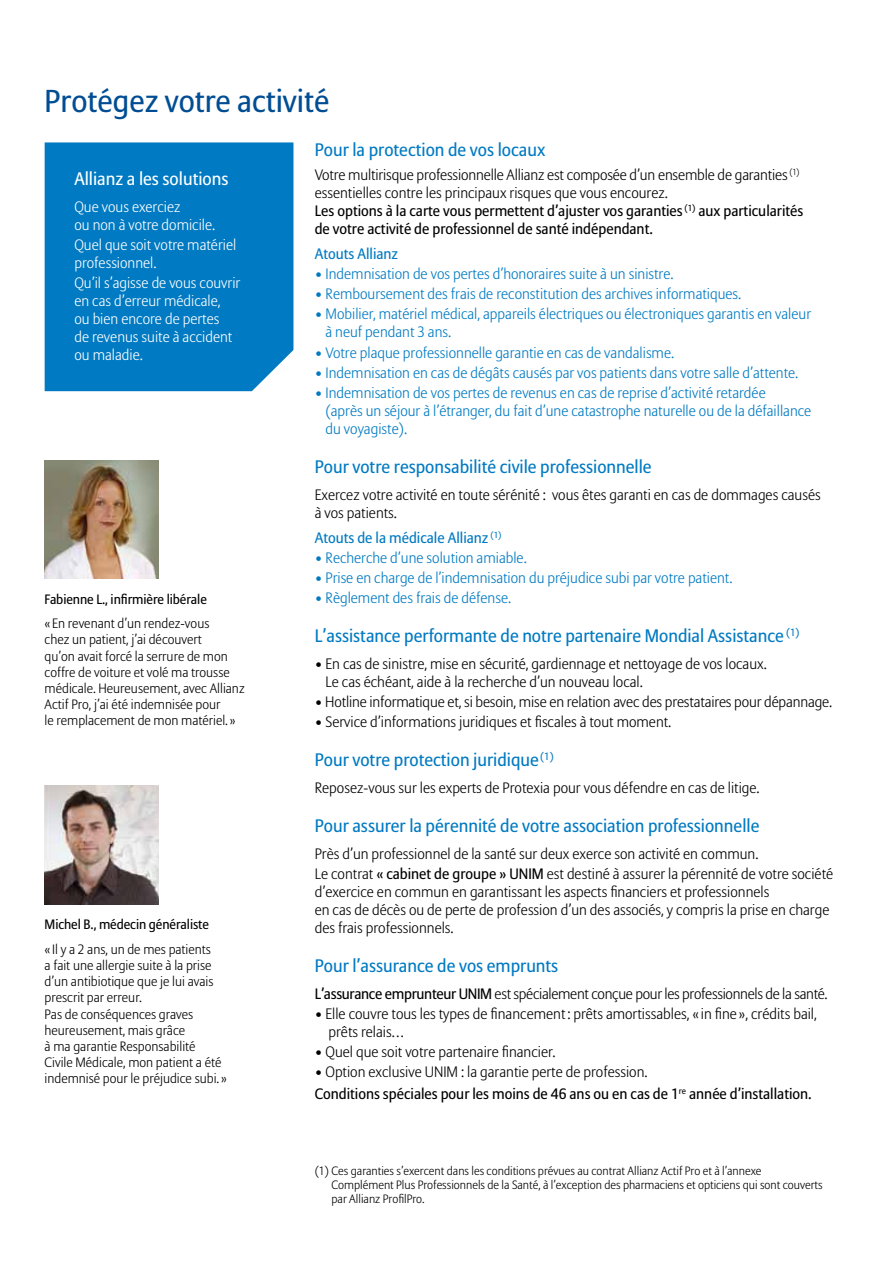
<style>
.page{position:relative;width:893px;height:1263px;background:#fff}
.page>*{position:absolute;margin:0;border:0;box-sizing:border-box;transform-origin:0 0}
.t1{font:31.5px "Allianz Sans";color:#004d93}
.t2{font:18px "Allianz Sans";color:#007ac2}
.t3{font:18px "Allianz Sans";color:#fff}
.t4{font:300 15px/18px "Allianz Sans";color:#000}
.t5{font:300 15px/18px "Allianz Sans";color:#007ac2}
.t6{font:300 15px/18px "Allianz Sans";color:#fff}
.t7{font:15px/22.2px "Allianz Sans";color:#000}
.t8{font:300 15px "Allianz Sans";letter-spacing:-.02em;color:#000}
.t9{font:15px "Allianz Sans";color:#007ac2}
.t10{font:300 13.5px/16.2px "Allianz Sans";color:#000}
.t11{font:13.5px "Allianz Sans";letter-spacing:-.005em;color:#000}
.t12{font:300 12px/14.4px "Allianz Sans";color:#000}
.s1{font-weight:400}
.s2{font-weight:300}
</style>
<div class="page">
<img style="left:45px;top:460px;width:113px;height:119px">
<img style="left:45px;top:786px;width:113px;height:118px">
<div style="left:45px;top:142px;width:248px;height:249px;background:#007ac2"></div>
<h1 class="t1" style="left:45px;top:83px;width:286px">Protégez votre activité</h1>
<p class="t2" style="left:315px;top:139px;width:232px">Pour la protection de vos locaux</p>
<p class="t4" style="left:315px;top:166px;width:490px">Votre multirisque professionnelle Allianz est composée d’un ensemble de garanties <sup>(1) </sup>essentielles contre les principaux risques que vous encourez.<br><span class="s1">Les options à la carte vous permettent d’ajuster vos garanties</span> <sup>(1)</sup> <span class="s1">aux particularités de votre activité de professionnel de santé indépendant.</span></p>
<p class="t9" style="left:315px;top:245px;width:85px">Atouts Allianz</p>
<p class="t5" style="left:315px;top:266px;width:360px">• Indemnisation de vos pertes d’honoraires suite à un sinistre.</p>
<p class="t5" style="left:315px;top:286px;width:428px">• Remboursement des frais de reconstitution des archives informatiques.</p>
<p class="t5" style="left:325px;top:306px;width:487px;text-indent:-11px">• Mobilier, matériel médical, appareils électriques ou électroniques garantis en valeur à neuf pendant 3 ans.</p>
<p class="t5" style="left:315px;top:344px;width:361px">• Votre plaque professionnelle garantie en cas de vandalisme.</p>
<p class="t5" style="left:315px;top:364px;width:485px">• Indemnisation en cas de dégâts causés par vos patients dans votre salle d’attente.</p>
<p class="t5" style="left:325px;top:384px;width:487px;text-indent:-11px">• Indemnisation de vos pertes de revenus en cas de reprise d’activité retardée<br>(après un séjour à l’étranger, du fait d’une catastrophe naturelle ou de la défaillance du voyagiste).</p>
<p class="t2" style="left:315px;top:456px;width:338px">Pour votre responsabilité civile professionnelle</p>
<p class="t4" style="left:315px;top:486px;width:507px">Exercez votre activité en toute sérénité : vous êtes garanti en cas de dommages causés à vos patients.</p>
<p class="t9" style="left:315px;top:528px;width:188px">Atouts de la médicale Allianz <sup>(1)</sup></p>
<p class="t5" style="left:315px;top:549px;width:214px">• Recherche d’une solution amiable.</p>
<p class="t5" style="left:315px;top:569px;width:419px">• Prise en charge de l’indemnisation du préjudice subi par votre patient.</p>
<p class="t5" style="left:315px;top:589px;width:198px">• Règlement des frais de défense.</p>
<p class="t2" style="left:315px;top:625px;width:486px">L’assistance performante de notre partenaire Mondial Assistance <sup>(1)</sup></p>
<p class="t4" style="left:325px;top:655px;width:443px;text-indent:-11px">• En cas de sinistre, mise en sécurité, gardiennage et nettoyage de vos locaux.<br>Le cas échéant, aide à la recherche d’un nouveau local.</p>
<p class="t4" style="left:315px;top:693px;width:519px">• Hotline informatique et, si besoin, mise en relation avec des prestataires pour dépannage.</p>
<p class="t4" style="left:315px;top:713px;width:358px">• Service d’informations juridiques et fiscales à tout moment.</p>
<p class="t2" style="left:315px;top:749px;width:240px">Pour votre protection juridique<sup>(1)</sup></p>
<p class="t4" style="left:315px;top:779px;width:446px">Reposez-vous sur les experts de Protexia pour vous défendre en cas de litige.</p>
<p class="t2" style="left:315px;top:815px;width:446px">Pour assurer la pérennité de votre association professionnelle</p>
<p class="t4" style="left:315px;top:844px;width:520px;line-height:20.1px">Près d’un professionnel de la santé sur deux exerce son activité en commun.<br>Le contrat <span class="s1">« cabinet de groupe » UNIM</span> est destiné à assurer la pérennité de votre société</p>
<p class="t4" style="left:315px;top:883px;width:516px">d’exercice en commun en garantissant les aspects financiers et professionnels<br>en cas de décès ou de perte de profession d’un des associés, y compris la prise en charge des frais professionnels.</p>
<p class="t2" style="left:315px;top:955px;width:245px">Pour l’assurance de vos emprunts</p>
<p class="t8" style="left:315px;top:984px;width:514px"><span class="s1">L’assurance emprunteur UNIM</span> est spécialement conçue pour les professionnels de la santé.</p>
<p class="t4" style="left:328px;top:1005px;width:490px;text-indent:-14px">• Elle couvre tous les types de financement: prêts amortissables, « in fine », crédits bail, prêts relais…</p>
<p class="t4" style="left:315px;top:1043px;width:242px">• Quel que soit votre partenaire financier.</p>
<p class="t7" style="left:315px;top:1061px;width:499px"><span class="s2">• Option exclusive UNIM : la garantie perte de profession.<br></span>Conditions spéciales pour les moins de 46 ans ou en cas de 1<sup>re</sup> année d’installation.</p>
<p class="t3" style="left:74px;top:168px;width:155px">Allianz a les solutions</p>
<p class="t6" style="left:74px;top:198px;width:142px">Que vous exerciez<br>ou non à votre domicile.</p>
<p class="t6" style="left:74px;top:237px;width:163px">Quel que soit votre matériel professionnel.</p>
<p class="t6" style="left:74px;top:275px;width:167px">Qu’il s’agisse de vous couvrir en cas d’erreur médicale,<br>ou bien encore de pertes<br>de revenus suite à accident ou maladie.</p>
<p class="t11" style="left:45px;top:591px;width:164px">Fabienne L., infirmière libérale</p>
<p class="t10" style="left:45px;top:616px;width:202px">« En revenant d’un rendez-vous<br>chez un patient, j’ai découvert<br>qu’on avait forcé la serrure de mon coffre de voiture et volé ma trousse médicale. Heureusement, avec Allianz Actif Pro, j’ai été indemnisée pour<br>le remplacement de mon matériel. »</p>
<p class="t11" style="left:45px;top:916px;width:166px">Michel B., médecin généraliste</p>
<p class="t10" style="left:45px;top:941px;width:184px">« Il y a 2 ans, un de mes patients<br>a fait une allergie suite à la prise d’un antibiotique que je lui avais prescrit par erreur.<br>Pas de conséquences graves heureusement, mais grâce<br>à ma garantie Responsabilité<br>Civile Médicale, mon patient a été indemnisé pour le préjudice subi. »</p>
<p class="t12" style="left:332px;top:1164px;width:493px;text-indent:-17px">(1) Ces garanties s’exercent dans les conditions prévues au contrat Allianz Actif Pro et à l’annexe<br>Complément Plus Professionnels de la Santé, à l’exception des pharmaciens et opticiens qui sont couverts par Allianz ProfilPro.</p>
</div>
